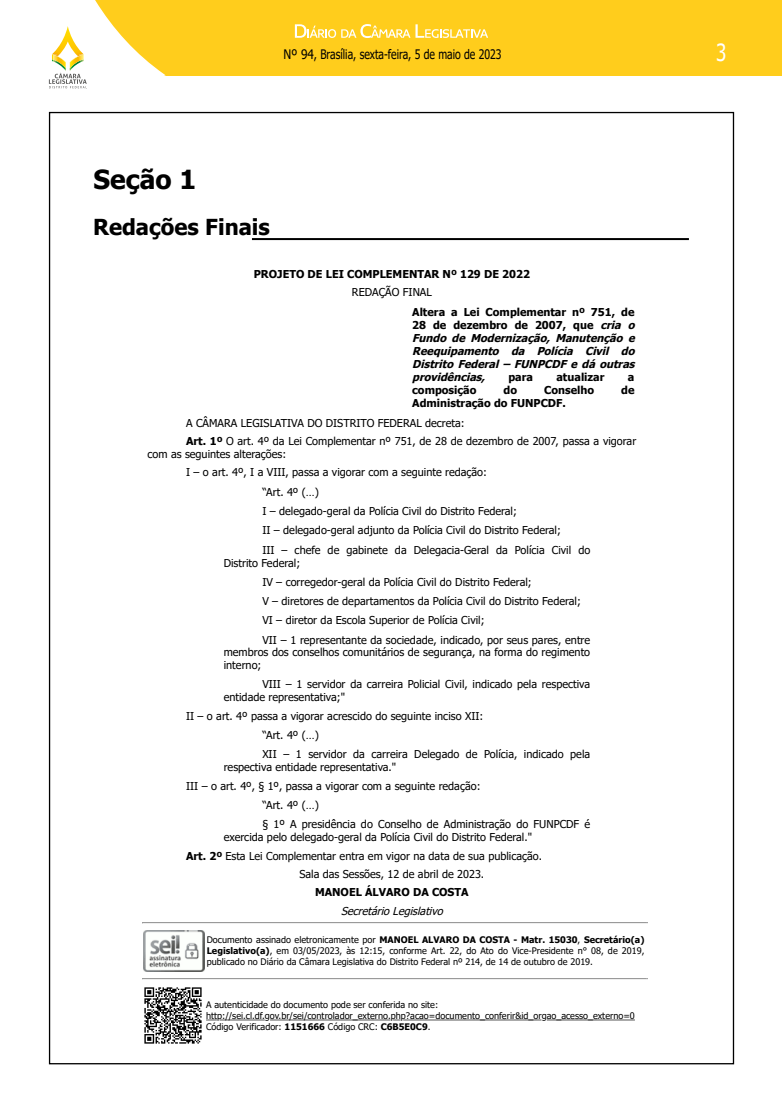
<style>
.page{position:relative;width:782px;height:1105px;background:#fff}
.page>*{position:absolute;margin:0;border:0;box-sizing:border-box;transform-origin:0 0}
.t1{font:700 26.2px "Tahoma";color:#000}
.t2{font:23.6px "Tahoma";color:#fff;scale:.8 1}
.t3{font:700 22px "Tahoma";color:#000}
.t4{font:13.1px "Tahoma";color:#000;scale:.9 1}
.t5{font:10.9px/19.2px "Tahoma";color:#000}
.t6{font:italic 700 10.9px/12.9px "Tahoma";color:#000}
.t7{font:700 10.9px "Tahoma";color:#000}
.t8{font:italic 10.9px "Tahoma";color:#000}
.t9{font:9.1px/10.9px "Tahoma";color:#000;text-align:justify}
.s1{font-style:normal}
.s2{font-weight:700}
</style>
<div class="page">
<div style="left:0;top:0;width:781px;height:75px;background:#ffcd1c"></div>
<svg style="left:0;top:0;width:165px;height:89px"></svg>
<svg style="left:295px;top:24px;width:193px;height:14px"></svg>
<hr style="left:142px;top:922px;width:505px;height:1px;background:#9a9a9a">
<hr style="left:142px;top:923px;width:505px;height:1px;background:#eee">
<hr style="left:142px;top:978px;width:505px;height:1px;background:#9a9a9a">
<hr style="left:142px;top:979px;width:505px;height:1px;background:#eee">
<img style="left:143px;top:931px;width:61px;height:40px">
<img style="left:144px;top:987px;width:58px;height:57px">
<hr style="left:546px;top:1020px;width:88px;height:1px;background:#000">
<hr style="left:403px;top:1020px;width:138px;height:1px;background:#000">
<hr style="left:270px;top:1020px;width:120px;height:1px;background:#000">
<hr style="left:219px;top:1020px;width:46px;height:1px;background:#000">
<hr style="left:252px;top:238px;width:436px;height:2px;background:#000">
<p class="t4" style="left:283px;top:46px;width:244px">Nº 94, Brasília, sexta-feira, 5 de maio de 2023</p>
<h2 class="t2" style="left:715px;top:36px;width:14px">3</h2>
<h1 class="t1" style="left:94px;top:162px;width:104px">Seção 1</h1>
<h3 class="t3" style="left:93px;top:212px;width:178px">Redações Finais</h3>
<p class="t7" style="left:254px;top:266px;width:277px">PROJETO DE LEI COMPLEMENTAR Nº 129 DE 2022</p>
<p class="t5" style="left:352px;top:283px;width:81px">REDAÇÃO FINAL</p>
<p class="t6" style="left:412px;top:307px;width:228px"><span class="s1">Altera a Lei Complementar nº 751, de<br>28 de dezembro de 2007, que</span> cria o<br>Fundo de Modernização, Manutenção e<br>Reequipamento da Polícia Civil do<br>DistritoFederal–FUNPCDFedáoutras providências,</p>
<p class="t7" style="left:508px;top:369px;width:26px">para</p>
<p class="t7" style="left:556px;top:369px;width:50px">atualizar</p>
<p class="t7" style="left:627px;top:369px;width:8px">a</p>
<p class="t7" style="left:412px;top:382px;width:66px">composição</p>
<p class="t7" style="left:503px;top:382px;width:15px">do</p>
<p class="t7" style="left:544px;top:382px;width:51px">Conselho</p>
<p class="t7" style="left:621px;top:382px;width:15px">de</p>
<p class="t7" style="left:412px;top:395px;width:155px">Administração do FUNPCDF.</p>
<p class="t5" style="left:186px;top:414px;width:451px;line-height:18.4px">A CÂMARA LEGISLATIVA DO DISTRITO FEDERAL decreta:<br><span class="s2">Art. 1º</span> O art. 4º da Lei Complementar nº 751, de 28 de dezembro de 2007, passa a vigorar</p>
<p class="t5" style="left:186px;top:445px;width:302px;line-height:18.4px;text-indent:-39px">com as seguintes alterações:<br>I – o art. 4º, I a VIII, passa a vigorar com a seguinte redação:</p>
<p class="t5" style="left:262px;top:483px;width:329px">“Art. 4º (…)<br>I – delegado-geral da Polícia Civil do Distrito Federal;<br>II – delegado-geral adjunto da Polícia Civil do Distrito Federal;<br>III – chefe de gabinete da Delegacia-Geral da Polícia Civil do</p>
<p class="t5" style="left:262px;top:554px;width:329px;text-indent:-39px">Distrito Federal;<br>IV – corregedor-geral da Polícia Civil do Distrito Federal;<br>V – diretores de departamentos da Polícia Civil do Distrito Federal; VI – diretor da Escola Superior de Polícia Civil;<br>VII – 1 representante da sociedade, indicado, por seus pares, entre</p>
<p class="t5" style="left:224px;top:647px;width:368px;line-height:12.9px">membros dos conselhos comunitários de segurança, na forma do regimento interno;</p>
<p class="t5" style="left:224px;top:679px;width:368px;line-height:12.9px;text-indent:39px">VIII – 1 servidor da carreira Policial Civil, indicado pela respectiva entidade representativa;"</p>
<p class="t5" style="left:262px;top:707px;width:329px;text-indent:-76px">II – o art. 4º passa a vigorar acrescido do seguinte inciso XII:<br>“Art. 4º (…)<br>XII – 1 servidor da carreira Delegado de Polícia, indicado pela</p>
<p class="t5" style="left:224px;top:758px;width:174px">respectiva entidade representativa."</p>
<p class="t5" style="left:186px;top:777px;width:296px">III – o art. 4º, § 1º, passa a vigorar com a seguinte redação:</p>
<p class="t5" style="left:262px;top:796px;width:58px">“Art. 4º (…)</p>
<p class="t5" style="left:262px;top:815px;width:329px">§ 1º A presidência do Conselho de Administração do FUNPCDF é</p>
<p class="t5" style="left:224px;top:828px;width:310px">exercida pelo delegado-geral da Polícia Civil do Distrito Federal."</p>
<p class="t5" style="left:186px;top:847px;width:357px"><span class="s2">Art. 2º</span> Esta Lei Complementar entra em vigor na data de sua publicação.</p>
<p class="t5" style="left:299px;top:865px;width:186px">Sala das Sessões, 12 de abril de 2023.</p>
<p class="t7" style="left:315px;top:885px;width:155px">MANOEL ÁLVARO DA COSTA</p>
<p class="t8" style="left:341px;top:904px;width:107px">SecretárioLegislativo</p>
<p class="t9" style="left:207px;top:935px;width:439px">Documento assinado eletronicamente por <span class="s2">MANOEL ALVARO DA COSTA - Matr. 15030</span>, <span class="s2">Secretário(a)<br>Legislativo(a)</span>, em 03/05/2023, às 12:15, conforme Art. 22, do Ato do Vice-Presidente n° 08, de 2019, publicado no Diário da Câmara Legislativa do Distrito Federal nº 214, de 14 de outubro de 2019.</p>
<p class="t9" style="left:206px;top:1000px;width:430px;text-align:left">A autenticidade do documento pode ser conferida no site: http://sei.cl.df.gov.br/sei/controlador_externo.php?acao=documento_conferir&amp;id_orgao_acesso_externo=0<br>Código Verificador: <span class="s2">1151666</span> Código CRC: <span class="s2">C6B5E0C9</span>.</p>
</div>
